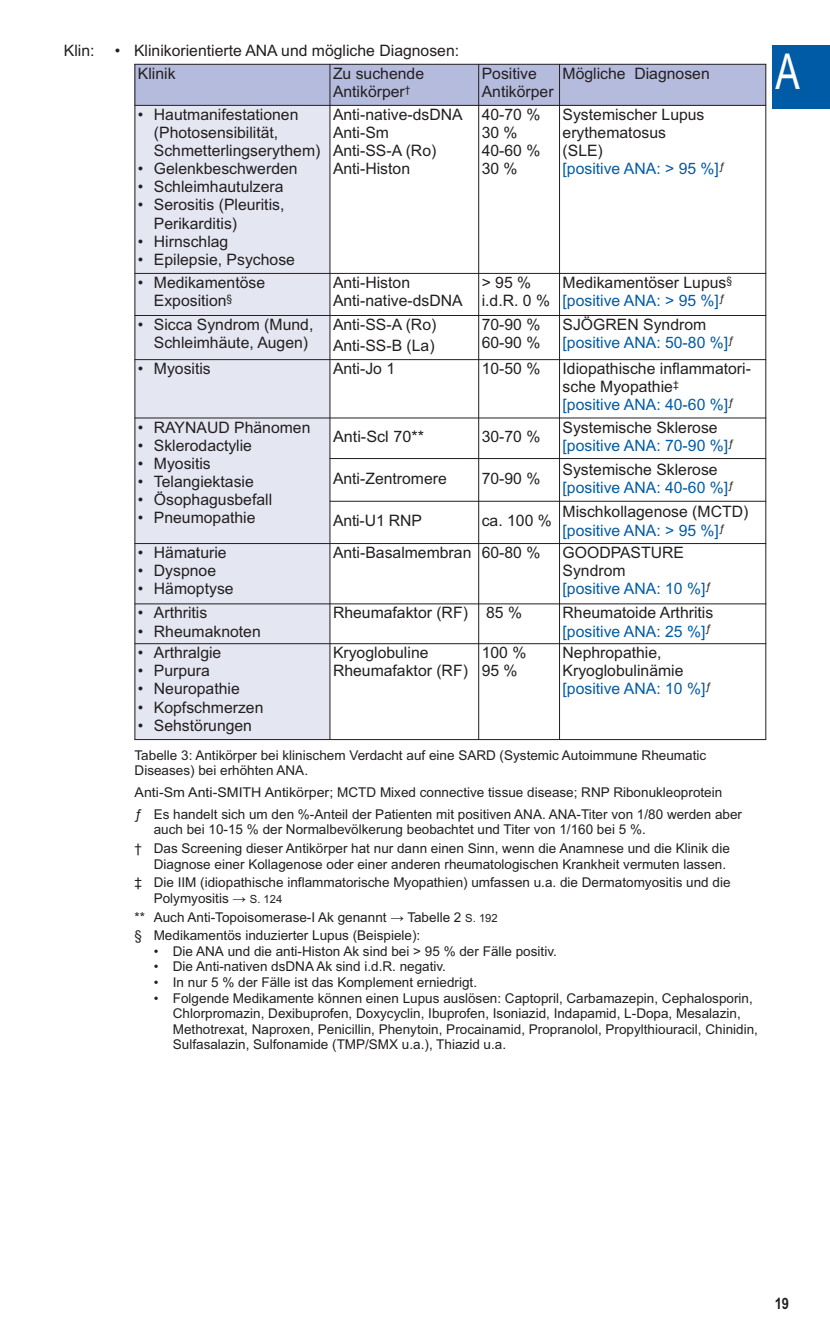
<style>
.page{position:relative;width:830px;height:1340px;background:#fff}
.page>*{position:absolute;margin:0;border:0;box-sizing:border-box;transform-origin:0 0}
.t1{font:49.5px "Arial Narrow";color:#fff;scale:.9 1}
.t2{font:15.75px/18px "Arial";color:#231f20}
.t3{font:15.75px/18px "Arial";color:#005ba7}
.t4{font:700 15.75px "Arial Narrow";color:#231f20}
.t5{font:13.5px/15.5px "Arial";color:#231f20}
.t6{font:13.5px/21.8px "Arial";color:#231f20;scale:1.05 1}
.s1{color:#005ba7}
.s2{color:#231f20}
.s3{font-size:11.25px}
</style>
<div class="page">
<div style="left:772px;top:45px;width:57px;height:63px;background:#005ba7"></div>
<div style="left:134px;top:64px;width:196px;height:41px;background:#b5bbdc"></div>
<div style="left:330px;top:64px;width:148px;height:41px;background:#b5bbdc"></div>
<div style="left:478px;top:64px;width:81px;height:41px;background:#b5bbdc"></div>
<div style="left:559px;top:64px;width:206px;height:41px;background:#b5bbdc"></div>
<div style="left:134px;top:105px;width:196px;height:168px;background:#e4e6f2"></div>
<div style="left:134px;top:273px;width:196px;height:42px;background:#e4e6f2"></div>
<div style="left:134px;top:315px;width:196px;height:44px;background:#e4e6f2"></div>
<div style="left:134px;top:359px;width:196px;height:59px;background:#e4e6f2"></div>
<div style="left:134px;top:418px;width:196px;height:125px;background:#e4e6f2"></div>
<div style="left:134px;top:543px;width:196px;height:61px;background:#e4e6f2"></div>
<div style="left:134px;top:604px;width:196px;height:39px;background:#e4e6f2"></div>
<div style="left:134px;top:643px;width:196px;height:97px;background:#e4e6f2"></div>
<hr style="left:134px;top:64px;width:1px;height:676px;background:#231f20">
<hr style="left:329px;top:64px;width:1px;height:676px;background:#231f20">
<hr style="left:478px;top:64px;width:1px;height:676px;background:#231f20">
<hr style="left:559px;top:64px;width:1px;height:676px;background:#231f20">
<hr style="left:765px;top:64px;width:1px;height:676px;background:#231f20">
<hr style="left:134px;top:64px;width:631px;height:1px;background:#231f20">
<hr style="left:134px;top:105px;width:631px;height:1px;background:#231f20">
<hr style="left:134px;top:273px;width:631px;height:1px;background:#231f20">
<hr style="left:134px;top:315px;width:631px;height:1px;background:#231f20">
<hr style="left:134px;top:359px;width:631px;height:1px;background:#231f20">
<hr style="left:134px;top:417px;width:631px;height:1px;background:#231f20">
<hr style="left:329px;top:458px;width:436px;height:1px;background:#231f20">
<hr style="left:329px;top:501px;width:436px;height:1px;background:#231f20">
<hr style="left:134px;top:543px;width:631px;height:1px;background:#231f20">
<hr style="left:134px;top:603px;width:631px;height:1px;background:#231f20">
<hr style="left:134px;top:643px;width:631px;height:1px;background:#231f20">
<hr style="left:134px;top:739px;width:631px;height:1px;background:#231f20">
<p class="t2" style="left:64px;top:42px;width:32px">Klin:</p>
<p class="t2" style="left:138px;top:39px;width:322px;line-height:22.7px;text-indent:-23px">• Klinikorientierte ANA und mögliche Diagnosen:<br>Klinik</p>
<p class="t2" style="left:333px;top:64px;width:93px">Zu suchende<br>Antikörper<sup>†</sup></p>
<p class="t2" style="left:481px;top:64px;width:73px">Positive<br>Antikörper</p>
<p class="t2" style="left:562px;top:64px;width:149px">Mögliche Diagnosen</p>
<p class="t2" style="left:154px;top:105px;width:168px;text-indent:-16px">• Hautmanifestationen (Photosensibilität,<br>Schmetterlingserythem)</p>
<p class="t2" style="left:138px;top:160px;width:161px">• Gelenkbeschwerden</p>
<p class="t2" style="left:138px;top:178px;width:147px">• Schleimhautulzera</p>
<p class="t2" style="left:154px;top:196px;width:132px;text-indent:-16px">• Serositis (Pleuritis,<br>Perikarditis)</p>
<p class="t2" style="left:138px;top:232px;width:92px">• Hirnschlag</p>
<p class="t2" style="left:138px;top:250px;width:158px">• Epilepsie, Psychose</p>
<p class="t2" style="left:333px;top:105px;width:131px">Anti-native-dsDNA<br>Anti-Sm<br>Anti-SS-A (Ro)<br>Anti-Histon</p>
<p class="t2" style="left:481px;top:105px;width:60px">40-70 %<br>30 %<br>40-60 %<br>30 %</p>
<p class="t2" style="left:562px;top:105px;width:163px">Systemischer Lupus erythematosus<br>(SLE)<br><span class="s1">[positive ANA: &gt; 95 %]</span><sup>ƒ</sup></p>
<p class="t2" style="left:154px;top:273px;width:113px;text-indent:-16px">• Medikamentöse<br>Exposition<sup>§</sup></p>
<p class="t2" style="left:333px;top:273px;width:131px">Anti-Histon<br>Anti-native-dsDNA</p>
<p class="t2" style="left:481px;top:273px;width:70px">&gt;95% i.d.R. 0 %</p>
<p class="t2" style="left:562px;top:273px;width:171px">Medikamentöser Lupus<sup>§ </sup><span class="s1">[positive ANA: &gt; 95 %]</span><sup>ƒ</sup></p>
<p class="t2" style="left:154px;top:315px;width:161px;text-indent:-16px">• Sicca Syndrom (Mund,<br>Schleimhäute, Augen)</p>
<p class="t2" style="left:333px;top:314px;width:105px;line-height:21.4px">Anti-SS-A (Ro)<br>Anti-SS-B (La)</p>
<p class="t2" style="left:481px;top:315px;width:60px">70-90 %<br>60-90 %</p>
<p class="t3" style="left:562px;top:315px;width:173px"><span class="s2">SJÖGREN Syndrom </span>[positive ANA: 50-80 %]<sup>ƒ</sup></p>
<p class="t2" style="left:138px;top:360px;width:74px">• Myositis</p>
<p class="t2" style="left:333px;top:360px;width:64px">Anti-Jo 1</p>
<p class="t2" style="left:481px;top:360px;width:60px">10-50 %</p>
<p class="t2" style="left:562px;top:360px;width:190px">Idiopathische inflammatori&shy;sche Myopathie<sup>‡<br></sup><span class="s1">[positive ANA: 40-60 %]</span><sup>ƒ</sup></p>
<p class="t2" style="left:138px;top:418px;width:174px">• RAYNAUD Phänomen</p>
<p class="t2" style="left:138px;top:436px;width:115px">• Sklerodactylie</p>
<p class="t2" style="left:138px;top:454px;width:74px">• Myositis</p>
<p class="t2" style="left:138px;top:472px;width:117px">• Telangiektasie</p>
<p class="t2" style="left:138px;top:490px;width:136px">• Ösophagusbefall</p>
<p class="t2" style="left:138px;top:508px;width:119px">• Pneumopathie</p>
<p class="t2" style="left:333px;top:428px;width:93px">Anti-Scl 70**</p>
<p class="t2" style="left:481px;top:428px;width:60px">30-70 %</p>
<p class="t3" style="left:562px;top:419px;width:173px"><span class="s2">Systemische Sklerose </span>[positive ANA: 70-90 %]<sup>ƒ</sup></p>
<p class="t2" style="left:333px;top:469px;width:115px">Anti-Zentromere</p>
<p class="t2" style="left:481px;top:469px;width:60px">70-90 %</p>
<p class="t3" style="left:562px;top:460px;width:173px"><span class="s2">Systemische Sklerose </span>[positive ANA: 40-60 %]<sup>ƒ</sup></p>
<p class="t2" style="left:333px;top:512px;width:90px">Anti-U1 RNP</p>
<p class="t2" style="left:481px;top:512px;width:72px">ca. 100 %</p>
<p class="t2" style="left:562px;top:503px;width:187px">Mischkollagenose (MCTD) <span class="s1">[positive ANA: &gt; 95 %]</span><sup>ƒ</sup></p>
<p class="t2" style="left:138px;top:543px;width:90px">• Hämaturie</p>
<p class="t2" style="left:138px;top:561px;width:80px">• Dyspnoe</p>
<p class="t2" style="left:138px;top:580px;width:97px">• Hämoptyse</p>
<p class="t2" style="left:138px;top:604px;width:71px">• Arthritis</p>
<p class="t2" style="left:138px;top:622px;width:124px">• Rheumaknoten</p>
<p class="t2" style="left:138px;top:643px;width:85px">• Arthralgie</p>
<p class="t2" style="left:138px;top:662px;width:73px">• Purpura</p>
<p class="t2" style="left:138px;top:680px;width:103px">• Neuropathie</p>
<p class="t2" style="left:138px;top:698px;width:127px">• Kopfschmerzen</p>
<p class="t2" style="left:138px;top:716px;width:116px">• Sehstörungen</p>
<p class="t2" style="left:333px;top:543px;width:209px">Anti-Basalmembran 60-80 %</p>
<p class="t2" style="left:562px;top:543px;width:150px">GOODPASTURE<br>Syndrom<br><span class="s1">[positive ANA: 10 %]</span><sup>ƒ</sup></p>
<p class="t2" style="left:333px;top:604px;width:190px">Rheumafaktor (RF) 85 %</p>
<p class="t2" style="left:562px;top:604px;width:152px">Rheumatoide Arthritis <span class="s1">[positive ANA: 25 %]</span><sup>ƒ</sup></p>
<p class="t2" style="left:333px;top:643px;width:136px">Kryoglobuline<br>Rheumafaktor (RF)</p>
<p class="t2" style="left:481px;top:643px;width:46px">100 %<br>95 %</p>
<p class="t2" style="left:562px;top:643px;width:150px">Nephropathie,<br>Kryoglobulinämie <span class="s1">[positive ANA: 10 %]</span><sup>ƒ</sup></p>
<p class="t5" style="left:134px;top:747px;width:573px">Tabelle 3: Antikörper bei klinischem Verdacht auf eine SARD (Systemic Autoimmune Rheumatic<br>Diseases) bei erhöhten ANA.</p>
<p class="t6" style="left:134px;top:781px;width:580px">Anti-Sm Anti-SMITH Antikörper; MCTD Mixed connective tissue disease; RNP Ribonukleoprotein<br>ƒ Es handelt sich um den %-Anteil der Patienten mit positiven ANA. ANA-Titer von 1/80 werden aber</p>
<p class="t5" style="left:134px;top:820px;width:596px;line-height:18.7px;text-indent:19px">auch bei 10-15 % der Normalbevölkerung beobachtet und Titer von 1/160 bei 5 %.<br>† Das Screening dieser Antikörper hat nur dann einen Sinn, wenn die Anamnese und die Klinik die</p>
<p class="t5" style="left:134px;top:854px;width:597px;line-height:18.7px;text-indent:19px">Diagnose einer Kollagenose oder einer anderen rheumatologischen Krankheit vermuten lassen. ‡ Die IIM (idiopathische inflammatorische Myopathien) umfassen u.a. die Dermatomyositis und die</p>
<p class="t5" style="left:134px;top:889px;width:364px;line-height:18.7px;text-indent:19px">Polymyositis → <span class="s3">S. 124<br></span>** Auch Anti-Topoisomerase-I Ak genannt → Tabelle 2 <span class="s3">S. 192 </span>§ Medikamentös induzierter Lupus (Beispiele):</p>
<p class="t5" style="left:154px;top:943px;width:404px">• Die ANA und die anti-Histon Ak sind bei &gt; 95 % der Fälle positiv.</p>
<p class="t5" style="left:154px;top:959px;width:294px">• Die Anti-nativen dsDNA Ak sind i.d.R. negativ.</p>
<p class="t5" style="left:154px;top:974px;width:325px">• In nur 5 % der Fälle ist das Komplement erniedrigt.</p>
<p class="t5" style="left:173px;top:990px;width:586px;text-indent:-19px">• Folgende Medikamente können einen Lupus auslösen: Captopril, Carbamazepin, Cephalosporin, Chlorpromazin, Dexibuprofen, Doxycyclin, Ibuprofen, Isoniazid, Indapamid, L-Dopa, Mesalazin, Methotrexat, Naproxen, Penicillin, Phenytoin, Procainamid, Propranolol, Propylthiouracil, Chinidin, Sulfasalazin, Sulfonamide (TMP/SMX u.a.), Thiazid u.a.</p>
<h1 class="t1" style="left:775px;top:43px;width:29px">A</h1>
<p class="t4" style="left:774px;top:1294px;width:16px">19</p>
</div>
